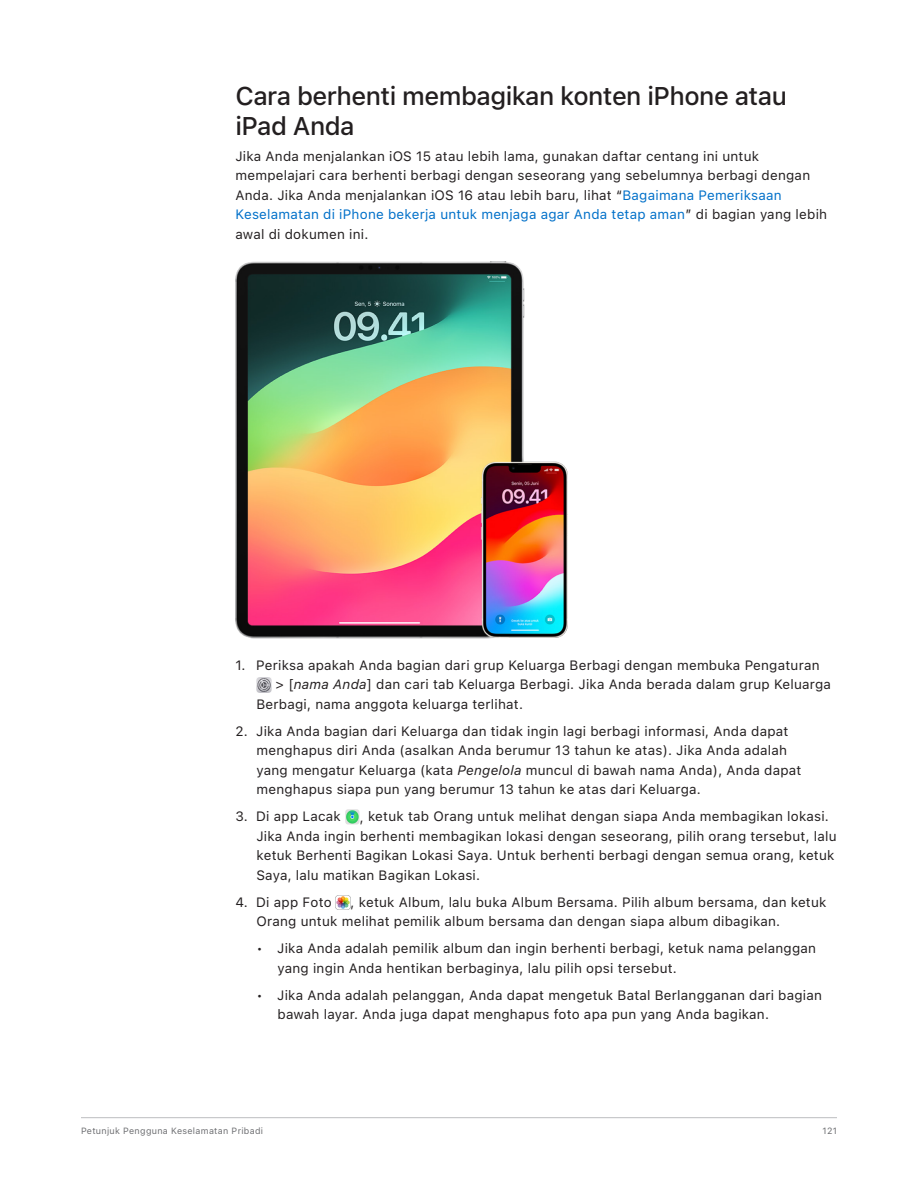
<style>
.page{position:relative;width:918px;height:1188px;background:#fff}
.page>*{position:absolute;margin:0;border:0;box-sizing:border-box;transform-origin:0 0}
.t1{font:500 25.5px/30px "SF Pro Text";letter-spacing:-.02em;color:#231f20}
.Body{font:13.5px/19.5px "SF Pro Text";letter-spacing:.015em;color:#231f20}
.t2{font:9px "SF Pro Text";letter-spacing:.035em;color:#6c6d70}
.s1{color:#0070c9}
.s2{font-style:italic}
</style>
<div class="page">
<hr style="left:81px;top:1117px;width:756px;height:1px;background:#bcbdc0">
<img style="left:236px;top:261px;width:332px;height:377px">
<img style="left:257px;top:678px;width:14px;height:14px">
<img style="left:345px;top:810px;width:15px;height:14px">
<img style="left:336px;top:895px;width:14px;height:15px">
<h2 class="t1" style="left:236px;top:81px;width:553px">Cara berhenti membagikan konten iPhone atau iPad Anda</h2>
<p class="Body" style="left:236px;top:146px;width:593px">Jika Anda menjalankan iOS 15 atau lebih lama, gunakan daftar centang ini untuk mempelajari cara berhenti berbagi dengan seseorang yang sebelumnya berbagi dengan Anda. Jika Anda menjalankan iOS 16 atau lebih baru, lihat “<span class="s1">Bagaimana Pemeriksaan Keselamatan di iPhone bekerja untuk menjaga agar Anda tetap aman</span>” di bagian yang lebih awal di dokumen ini.</p>
<p class="Body" style="left:236px;top:655px;width:586px">1. Periksa apakah Anda bagian dari grup Keluarga Berbagi dengan membuka Pengaturan</p>
<p class="Body" style="left:276px;top:675px;width:557px">&gt; [<span class="s2">nama Anda</span>] dan cari tab Keluarga Berbagi. Jika Anda berada dalam grup Keluarga</p>
<p class="Body" style="left:256px;top:694px;width:268px">Berbagi, nama anggota keluarga terlihat.</p>
<p class="Body" style="left:256px;top:721px;width:547px;text-indent:-21px">2. Jika Anda bagian dari Keluarga dan tidak ingin lagi berbagi informasi, Anda dapat menghapus diri Anda (asalkan Anda berumur 13 tahun ke atas). Jika Anda adalah yang mengatur Keluarga (kata <span class="s2">Pengelola</span> muncul di bawah nama Anda), Anda dapat menghapus siapa pun yang berumur 13 tahun ke atas dari Keluarga.</p>
<p class="Body" style="left:236px;top:807px;width:107px">3. Di app Lacak</p>
<p class="Body" style="left:256px;top:807px;width:582px;text-indent:103px">, ketuk tab Orang untuk melihat dengan siapa Anda membagikan lokasi.<br>Jika Anda ingin berhenti membagikan lokasi dengan seseorang, pilih orang tersebut, lalu ketuk Berhenti Bagikan Lokasi Saya. Untuk berhenti berbagi dengan semua orang, ketuk Saya, lalu matikan Bagikan Lokasi.</p>
<p class="Body" style="left:236px;top:892px;width:98px">4. Di app Foto</p>
<p class="Body" style="left:256px;top:892px;width:572px;text-indent:94px">, ketuk Album, lalu buka Album Bersama. Pilih album bersama, dan ketuk<br>Orang untuk melihat pemilik album bersama dan dengan siapa album dibagikan.</p>
<p class="Body" style="left:278px;top:939px;width:540px;text-indent:-21px">• Jika Anda adalah pemilik album dan ingin berhenti berbagi, ketuk nama pelanggan yang ingin Anda hentikan berbaginya, lalu pilih opsi tersebut.</p>
<p class="Body" style="left:278px;top:985px;width:546px;text-indent:-21px">• Jika Anda adalah pelanggan, Anda dapat mengetuk Batal Berlangganan dari bagian bawah layar. Anda juga dapat menghapus foto apa pun yang Anda bagikan.</p>
<p class="t2" style="left:81px;top:1125px;width:184px">Petunjuk Pengguna Keselamatan Pribadi</p>
<p class="t2" style="left:823px;top:1125px;width:16px">121</p>
</div>
